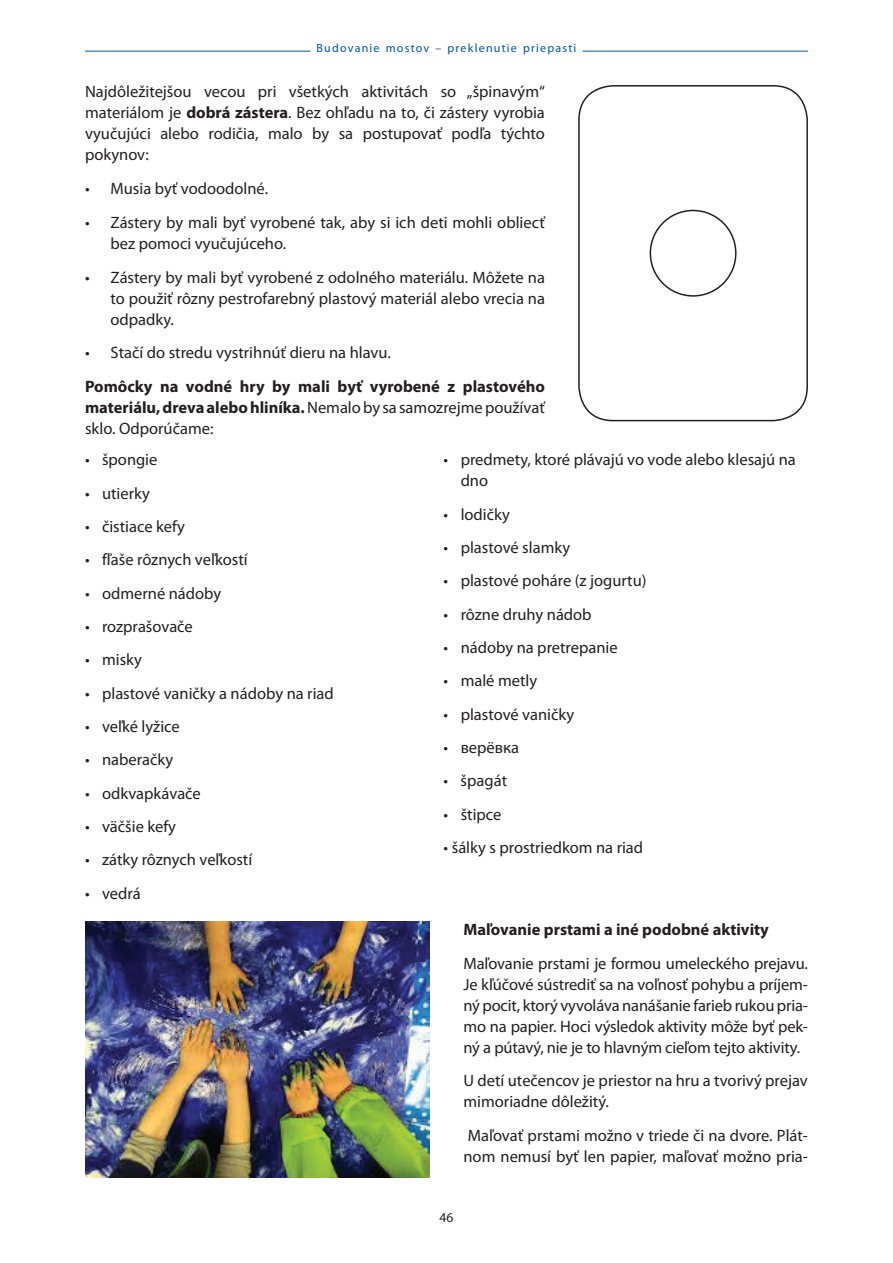
<style>
.page{position:relative;width:893px;height:1263px;background:#fff}
.page>*{position:absolute;margin:0;border:0;box-sizing:border-box;transform-origin:0 0}
.t1{font:16.5px/21px "Myriad Pro";color:#231f20}
.t2{font:700 16.5px/21px "Myriad Pro";color:#231f20;text-align:justify}
.t3{font:13.5px "Myriad Pro";color:#231f20}
.t4{font:12px "Myriad Pro";letter-spacing:.1em;color:#0154a6}
.s1{font-weight:700}
.s2{font-weight:400}
</style>
<div class="page">
<hr style="left:85px;top:51px;width:225px;height:1px;background:#0154a6">
<hr style="left:583px;top:51px;width:225px;height:1px;background:#0154a6">
<div style="left:578px;top:85px;width:230px;height:336px;border:2px solid #231f20;border-radius:34px"></div>
<div style="left:650px;top:210px;width:86px;height:87px;border:2px solid #231f20;border-radius:50%"></div>
<img style="left:85px;top:922px;width:344px;height:256px">
<p class="t4" style="left:317px;top:43px;width:261px">Budovanie mostov – preklenutie priepasti</p>
<p class="t1" style="left:85px;top:83px;width:461px;text-align:justify">Najdôležitejšou vecou pri všetkých aktivitách so „špinavým“ materiálom je <span class="s1">dobrá zástera</span>. Bez ohľadu na to, či zástery vyrobia vyučujúci alebo rodičia, malo by sa postupovať podľa týchto pokynov:</p>
<p class="t1" style="left:85px;top:179px;width:185px">• Musia byť vodoodolné.</p>
<p class="t1" style="left:111px;top:213px;width:436px;text-indent:-26px">• Zástery by mali byť vyrobené tak, aby si ich deti mohli obliecť bez pomoci vyučujúceho.</p>
<p class="t1" style="left:111px;top:268px;width:436px;text-align:justify;text-indent:-26px">• Zástery by mali byť vyrobené z odolného materiálu. Môžete na to použiť rôzny pestrofarebný plastový materiál alebo vrecia na odpadky.</p>
<p class="t1" style="left:85px;top:344px;width:307px">• Stačí do stredu vystrihnúť dieru na hlavu.</p>
<p class="t2" style="left:85px;top:378px;width:461px">Pomôcky na vodné hry by mali byť vyrobené z plastového materiálu, dreva alebo hliníka. <span class="s2">Nemalo by sa samozrejme používať sklo. Odporúčame:</span></p>
<p class="t1" style="left:85px;top:451px;width:74px">• špongie</p>
<p class="t1" style="left:85px;top:484px;width:66px">• utierky</p>
<p class="t1" style="left:85px;top:517px;width:101px">• čistiace kefy</p>
<p class="t1" style="left:85px;top:551px;width:164px">• fľaše rôznych veľkost í</p>
<p class="t1" style="left:85px;top:584px;width:138px">• odmerné nádoby</p>
<p class="t1" style="left:85px;top:617px;width:109px">• rozprašovače</p>
<p class="t1" style="left:85px;top:651px;width:58px">• misky</p>
<p class="t1" style="left:85px;top:684px;width:250px">• plastové vaničky a nádoby na riad</p>
<p class="t1" style="left:85px;top:717px;width:96px">• veľké lyžice</p>
<p class="t1" style="left:85px;top:751px;width:90px">• naberačky</p>
<p class="t1" style="left:85px;top:784px;width:117px">• odkvapkávače</p>
<p class="t1" style="left:85px;top:817px;width:92px">• väčšie kefy</p>
<p class="t1" style="left:85px;top:851px;width:169px">• zátky rôznych veľkostí</p>
<p class="t1" style="left:85px;top:884px;width:57px">• vedrá</p>
<p class="t1" style="left:461px;top:451px;width:337px;text-indent:-17px">• predmety, ktoré plávajú vo vode alebo klesajú na dno</p>
<p class="t1" style="left:444px;top:505px;width:68px">• lodičky</p>
<p class="t1" style="left:444px;top:538px;width:128px">• plastové slamky</p>
<p class="t1" style="left:444px;top:572px;width:204px">• plastové poháre (z jogurtu)</p>
<p class="t1" style="left:444px;top:605px;width:150px">• rôzne druhy nádob</p>
<p class="t1" style="left:444px;top:638px;width:176px">• nádoby na pretrepanie</p>
<p class="t1" style="left:444px;top:672px;width:95px">• malé metly</p>
<p class="t1" style="left:444px;top:705px;width:132px">• plastové vaničky</p>
<p class="t1" style="left:444px;top:738px;width:77px">• верёвка</p>
<p class="t1" style="left:444px;top:772px;width:65px">• špagát</p>
<p class="t1" style="left:444px;top:805px;width:59px">• štipce</p>
<p class="t1" style="left:444px;top:838px;width:201px">• šálky s prostriedkom na riad</p>
<p class="t2" style="left:463px;top:920px;width:307px">Maľovanie prstami a iné podobné aktivity</p>
<p class="t1" style="left:463px;top:954px;width:346px;text-align:justify">Maľovanie prstami je formou umeleckého prejavu.<br>Je kľúčové sústrediť sa na voľnosť pohybu a príjem&shy;ný pocit, ktorý vyvoláva nanášanie farieb rukou pria&shy;mo na papier. Hoci výsledok aktivity môže byť pek&shy;ný a pútavý, nie je to hlavným cieľom tejto aktivity.</p>
<p class="t1" style="left:463px;top:1071px;width:346px">U detí utečencov je priestor na hru a tvorivý prejav mimoriadne dôležitý.</p>
<p class="t1" style="left:463px;top:1126px;width:346px">Maľovať prstami možno v triede či na dvore. Plát&shy;nom nemusí byť len papier, maľovať možno pria-</p>
<p class="t3" style="left:440px;top:1212px;width:15px">46</p>
</div>
